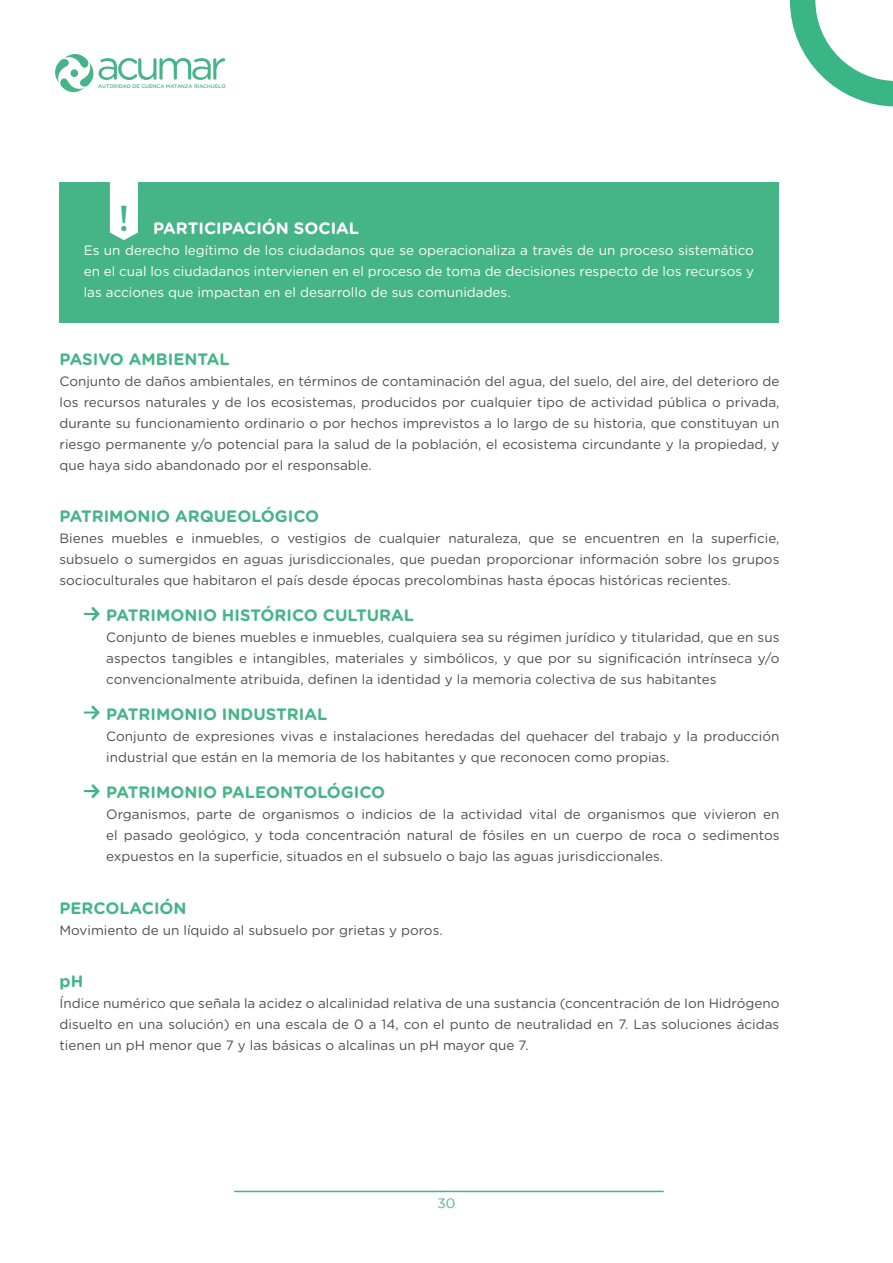
<style>
.page{position:relative;width:893px;height:1263px;background:#fff}
.page>*{position:absolute;margin:0;border:0;box-sizing:border-box;transform-origin:0 0}
.Main_text{font:500 36px "Gotham Rounded";color:#45b587}
.Main_text-2{font:700 16.5px "Gotham Rounded";color:#45b587}
.Sub_headign{font:700 16.5px "Gotham Rounded";color:#45b587}
.Main_text-3{font:700 16.5px "Gotham Rounded";color:#fff}
.Main_text-4{font:13.5px/21px "Gotham Rounded";color:#4d4d4f;text-align:justify}
.Main_text-5{font:13.5px/21px "Gotham Rounded";color:#fff;text-align:justify}
.t1{font:13.5px "Gotham";color:#45b587}
.t2{font:500 5.1px "Gotham Rounded";color:#45b587}
</style>
<div class="page">
<hr style="left:234px;top:1191px;width:430px;height:1px;background:#45b587">
<div style="left:60px;top:182px;width:719px;height:141px;background:#45b587"></div>
<div style="left:110px;top:174px;width:28px;height:45px;background:#fff"></div>
<svg style="left:110px;top:217px;width:28px;height:23px"></svg>
<svg style="left:83px;top:607px;width:17px;height:14px"></svg>
<svg style="left:83px;top:705px;width:17px;height:15px"></svg>
<svg style="left:83px;top:784px;width:17px;height:14px"></svg>
<svg style="left:55px;top:54px;width:170px;height:39px"></svg>
<div style="left:70px;top:69px;width:8px;height:8px;background:#45b587;border-radius:50%"></div>
<svg style="left:790px;top:0;width:103px;height:107px"></svg>
<p class="t2" style="left:98px;top:83px;width:129px">AUTORIDAD DE CUENCA MATANZA RIACHUELO</p>
<p class="Main_text" style="left:118px;top:192px;width:12px">!</p>
<p class="Main_text-5" style="left:84px;top:239px;width:672px">Es un derecho legítimo de los ciudadanos que se operacionaliza a través de un proceso sistemático en el cual los ciudadanos intervienen en el proceso de toma de decisiones respecto de los recursos y las acciones que impactan en el desarrollo de sus comunidades.</p>
<p class="Main_text-3" style="left:153px;top:216px;width:208px">PARTICIPACIÓN SOCIAL</p>
<p class="Sub_headign" style="left:60px;top:347px;width:172px">PASIVO AMBIENTAL</p>
<p class="Main_text-4" style="left:60px;top:370px;width:721px">Conjunto de daños ambientales, en términos de contaminación del agua, del suelo, del aire, del deterioro de los recursos naturales y de los ecosistemas, producidos por cualquier tipo de actividad pública o privada, durante su funcionamiento ordinario o por hechos imprevistos a lo largo de su historia, que constituyan un riesgo permanente y/o potencial para la salud de la población, el ecosistema circundante y la propiedad, y que haya sido abandonado por el responsable.</p>
<p class="Sub_headign" style="left:60px;top:504px;width:261px">PATRIMONIO ARQUEOLÓGICO</p>
<p class="Main_text-4" style="left:60px;top:527px;width:721px">Bienes muebles e inmuebles, o vestigios de cualquier naturaleza, que se encuentren en la superficie, subsuelo o sumergidos en aguas jurisdiccionales, que puedan proporcionar información sobre los grupos socioculturales que habitaron el país desde épocas precolombinas hasta épocas históricas recientes.</p>
<p class="Main_text-2" style="left:106px;top:603px;width:309px">PATRIMONIO HISTÓRICO CULTURAL</p>
<p class="Main_text-4" style="left:106px;top:626px;width:675px">Conjunto de bienes muebles e inmuebles, cualquiera sea su régimen jurídico y titularidad, que en sus aspectos tangibles e intangibles, materiales y simbólicos, y que por su significación intrínseca y/o convencionalmente atribuida, definen la identidad y la memoria colectiva de sus habitantes</p>
<p class="Main_text-2" style="left:106px;top:702px;width:222px">PATRIMONIO INDUSTRIAL</p>
<p class="Main_text-4" style="left:106px;top:725px;width:675px">Conjunto de expresiones vivas e instalaciones heredadas del quehacer del trabajo y la producción industrial que están en la memoria de los habitantes y que reconocen como propias.</p>
<p class="Main_text-2" style="left:106px;top:780px;width:280px">PATRIMONIO PALEONTOLÓGICO</p>
<p class="Main_text-4" style="left:106px;top:803px;width:675px">Organismos, parte de organismos o indicios de la actividad vital de organismos que vivieron en el pasado geológico, y toda concentración natural de fósiles en un cuerpo de roca o sedimentos expuestos en la superficie, situados en el subsuelo o bajo las aguas jurisdiccionales.</p>
<p class="Main_text-2" style="left:60px;top:896px;width:129px">PERCOLACIÓN</p>
<p class="Main_text-4" style="left:60px;top:919px;width:385px">Movimiento de un líquido al subsuelo por grietas y poros.</p>
<p class="Sub_headign" style="left:60px;top:969px;width:25px">pH</p>
<p class="Main_text-4" style="left:60px;top:992px;width:721px">Índice numérico que señala la acidez o alcalinidad relativa de una sustancia (concentración de Ion Hidrógeno disuelto en una solución) en una escala de 0 a 14, con el punto de neutralidad en 7. Las soluciones ácidas tienen un pH menor que 7 y las básicas o alcalinas un pH mayor que 7.</p>
<p class="t1" style="left:437px;top:1196px;width:19px">30</p>
</div>
